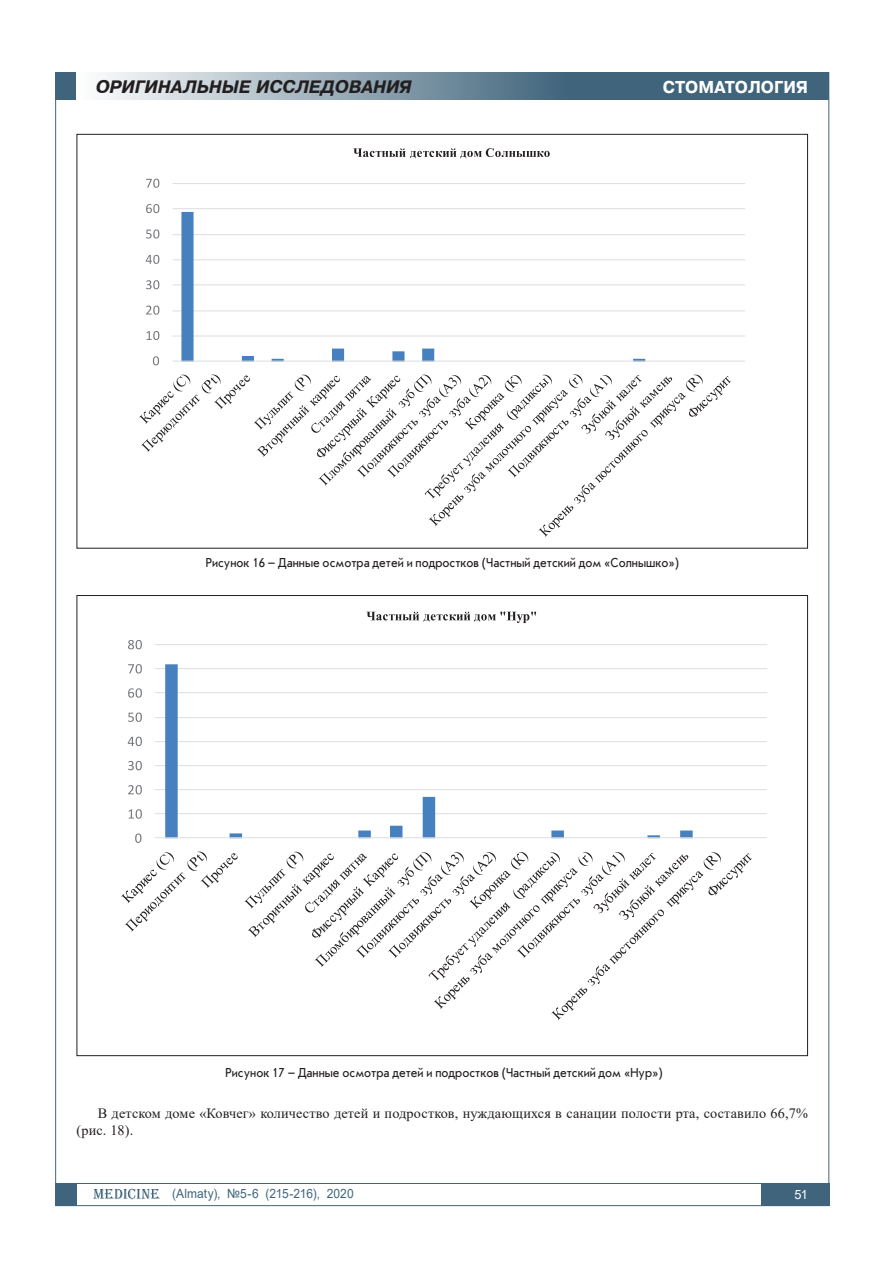
<style>
.page{position:relative;width:893px;height:1263px;background:#fff}
.page>*{position:absolute;margin:0;border:0;box-sizing:border-box;transform-origin:0 0}
.t1{font:italic 700 17.1px "Pragmatica";color:#231f20}
.t2{font:17.1px "Pragmatica Bold Cyrillic";color:#fff}
.основной_текст{font:14.25px/17.1px "Times New Roman";letter-spacing:.01em;color:#231f20}
.основной_текст-2{font:13.5px "Journal Sans";color:#231f20;scale:.9 1}
.t3{font:12.75px "Arial";letter-spacing:.01em;color:#3f647b;scale:.94 1}
.t4{font:12.75px "Arial";color:#fff}
</style>
<div class="page">
<div style="left:55px;top:72px;width:774px;height:28px;background:#3f647b"></div>
<div style="left:77px;top:72px;width:490px;height:28px;background:linear-gradient(to right,#fefffe,#41657c)"></div>
<div style="left:55px;top:1183px;width:22px;height:23px;background:#3f647b"></div>
<div style="left:761px;top:1183px;width:68px;height:23px;background:#3f647b"></div>
<hr style="left:56px;top:1183px;width:773px;height:1px;background:#3f647b">
<svg style="left:93px;top:1189px;width:67px;height:10px"></svg>
<hr style="left:155px;top:813px;width:612px;height:1px;background:#dcdddf">
<hr style="left:155px;top:789px;width:612px;height:1px;background:#dcdddf">
<hr style="left:155px;top:765px;width:612px;height:1px;background:#dcdddf">
<hr style="left:155px;top:741px;width:612px;height:1px;background:#dcdddf">
<hr style="left:155px;top:717px;width:612px;height:1px;background:#dcdddf">
<hr style="left:155px;top:692px;width:612px;height:1px;background:#dcdddf">
<hr style="left:155px;top:668px;width:612px;height:1px;background:#dcdddf">
<hr style="left:155px;top:644px;width:612px;height:1px;background:#dcdddf">
<svg style="left:165px;top:664px;width:528px;height:173px"></svg>
<hr style="left:155px;top:837px;width:612px;height:1px;background:#dcdddf">
<svg style="left:135px;top:833px;width:6px;height:10px"></svg>
<svg style="left:129px;top:809px;width:13px;height:10px"></svg>
<svg style="left:128px;top:785px;width:14px;height:9px"></svg>
<svg style="left:128px;top:761px;width:14px;height:9px"></svg>
<svg style="left:128px;top:737px;width:14px;height:9px"></svg>
<svg style="left:128px;top:712px;width:14px;height:10px"></svg>
<svg style="left:128px;top:688px;width:14px;height:10px"></svg>
<svg style="left:128px;top:664px;width:14px;height:9px"></svg>
<svg style="left:128px;top:640px;width:14px;height:9px"></svg>
<svg style="left:121px;top:852px;width:117px;height:80px"></svg>
<svg style="left:244px;top:852px;width:508px;height:168px"></svg>
<svg style="left:366px;top:611px;width:170px;height:12px"></svg>
<hr style="left:173px;top:336px;width:572px;height:1px;background:#dcdddf">
<hr style="left:173px;top:310px;width:572px;height:1px;background:#dcdddf">
<hr style="left:173px;top:284px;width:572px;height:1px;background:#dcdddf">
<hr style="left:173px;top:259px;width:572px;height:1px;background:#dcdddf">
<hr style="left:173px;top:234px;width:572px;height:1px;background:#dcdddf">
<hr style="left:173px;top:208px;width:572px;height:1px;background:#dcdddf">
<hr style="left:173px;top:183px;width:572px;height:1px;background:#dcdddf">
<svg style="left:181px;top:212px;width:464px;height:149px"></svg>
<hr style="left:173px;top:361px;width:572px;height:1px;background:#dcdddf">
<svg style="left:153px;top:356px;width:6px;height:9px"></svg>
<svg style="left:147px;top:331px;width:12px;height:9px"></svg>
<svg style="left:146px;top:306px;width:13px;height:9px"></svg>
<svg style="left:146px;top:280px;width:13px;height:9px"></svg>
<svg style="left:146px;top:255px;width:13px;height:9px"></svg>
<svg style="left:146px;top:229px;width:13px;height:9px"></svg>
<svg style="left:146px;top:204px;width:13px;height:9px"></svg>
<svg style="left:146px;top:179px;width:13px;height:9px"></svg>
<svg style="left:139px;top:374px;width:592px;height:163px"></svg>
<svg style="left:353px;top:148px;width:197px;height:10px"></svg>
<p class="t1" style="left:96px;top:77px;width:317px">ОРИГИНАЛЬНЫЕ ИССЛЕДОВАНИЯ</p>
<p class="t2" style="left:663px;top:78px;width:147px">СТОМАТОЛОГИЯ</p>
<p class="основной_текст-2" style="left:206px;top:554px;width:528px">Рисунок 16 – Данные осмотра детей и подростков (Частный детский дом «Солнышко»)</p>
<p class="основной_текст-2" style="left:225px;top:1065px;width:487px">Рисунок 17 – Данные осмотра детей и подростков (Частный детский дом «Нур»)</p>
<p class="основной_текст" style="left:77px;top:1104px;width:733px;text-indent:21px">В детском доме «Ковчег» количество детей и подростков, нуждающихся в санации полости рта, составило 66,7% (рис. 18).</p>
<p class="t3" style="left:172px;top:1184px;width:195px">(Almaty), №5-6 (215-216), 2020</p>
<p class="t4" style="left:794px;top:1186px;width:15px">51</p>
</div>
